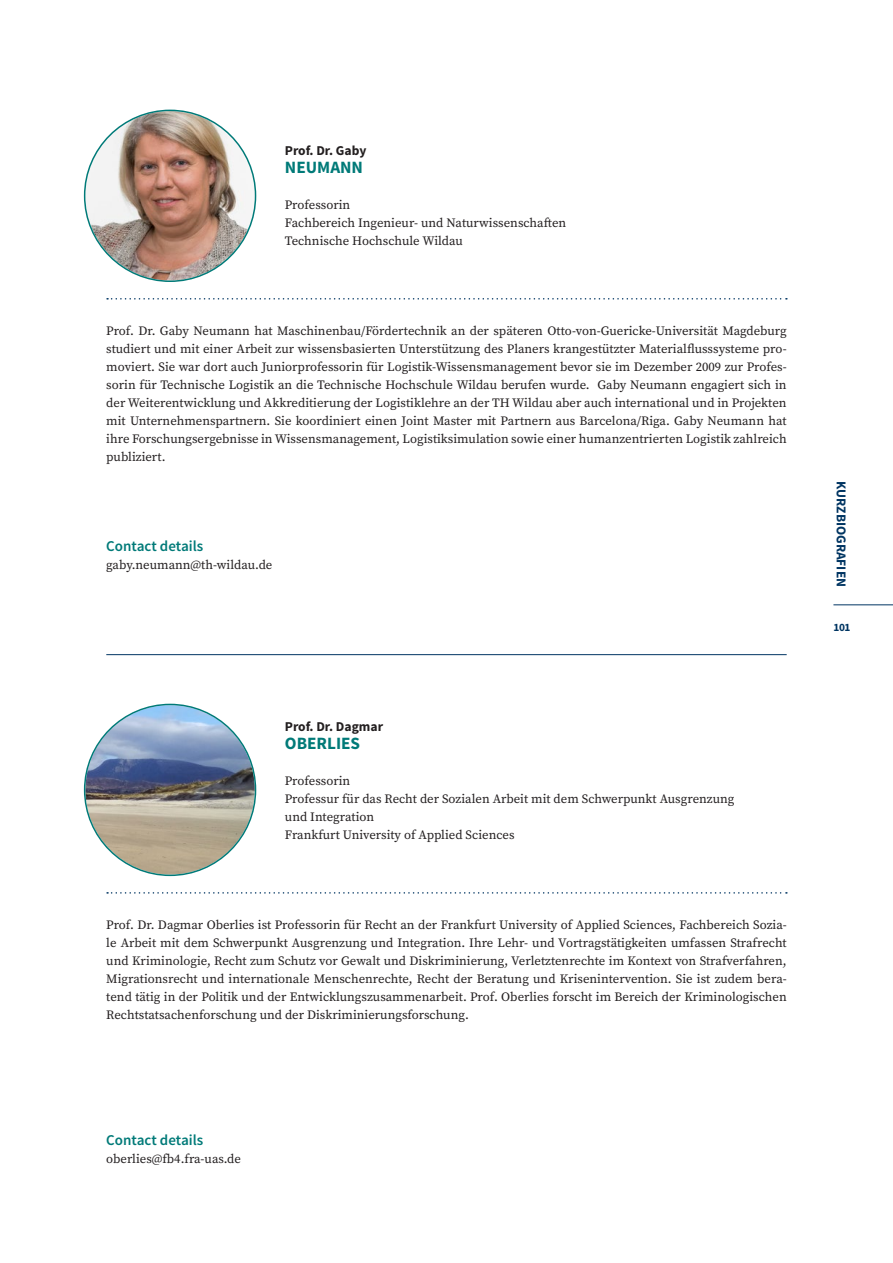
<style>
.page{position:relative;width:893px;height:1263px;background:#fff}
.page>*{position:absolute;margin:0;border:0;box-sizing:border-box;transform-origin:0 0}
.t1{font:700 17.25px "Source Sans Pro";color:#007a78}
.t2{font:600 15px "Source Sans Pro";color:#007a78}
.t3{font:700 13.5px "Source Sans Pro";color:#231f20}
.t4{font:700 13.5px "Source Sans Pro";color:#003562}
.t5{font:12.75px/18px "Source Serif Pro";color:#231f20;text-align:justify}
.t6{font:700 11.25px "Source Sans Pro";color:#003562}
</style>
<div class="page">
<img style="left:85px;top:111px;width:170px;height:169px;border-radius:85px">
<img style="left:85px;top:705px;width:170px;height:169px;border-radius:85px">
<svg style="left:107px;top:298px;width:680px;height:2px"></svg>
<svg style="left:107px;top:892px;width:680px;height:2px"></svg>
<hr style="left:106px;top:654px;width:681px;height:1px;background:#003562">
<hr style="left:833px;top:604px;width:60px;height:1px;background:#003562">
<p class="t3" style="left:285px;top:142px;width:83px">Prof. Dr. Gaby</p>
<h1 class="t1" style="left:285px;top:156px;width:80px">NEUMANN</h1>
<p class="t5" style="left:285px;top:196px;width:283px;text-align:left">Professorin<br>Fachbereich Ingenieur- und Naturwissenschaften<br>Technische Hochschule Wildau</p>
<p class="t5" style="left:106px;top:322px;width:682px">Prof. Dr. Gaby Neumann hat Maschinenbau/Fördertechnik an der späteren Otto-von-Guericke-Universität Magdeburg studiert und mit einer Arbeit zur wissensbasierten Unterstützung des Planers krangestützter Materialflusssysteme pro&shy;moviert. Sie war dort auch Juniorprofessorin für Logistik-Wissensmanagement bevor sie im Dezember 2009 zur Profes&shy;sorin für Technische Logistik an die Technische Hochschule Wildau berufen wurde. Gaby Neumann engagiert sich in der Weiterentwicklung und Akkreditierung der Logistiklehre an der TH Wildau aber auch international und in Projekten mit Unternehmenspartnern. Sie koordiniert einen Joint Master mit Partnern aus Barcelona/Riga. Gaby Neumann hat ihre Forschungsergebnisse in Wissensmanagement, Logistiksimulation sowie einer humanzentrierten Logistik zahlreich publiziert.</p>
<p class="t2" style="left:106px;top:536px;width:99px">Contact details</p>
<p class="t5" style="left:106px;top:556px;width:168px">gaby.neumann@th-wildau.de</p>
<p class="t3" style="left:285px;top:718px;width:100px">Prof. Dr. Dagmar</p>
<h1 class="t1" style="left:285px;top:732px;width:77px">OBERLIES</h1>
<p class="t5" style="left:285px;top:772px;width:451px;text-align:left">Professorin<br>Professur für das Recht der Sozialen Arbeit mit dem Schwerpunkt Ausgrenzung und Integration<br>Frankfurt University of Applied Sciences</p>
<p class="t5" style="left:106px;top:916px;width:682px">Prof. Dr. Dagmar Oberlies ist Professorin für Recht an der Frankfurt University of Applied Sciences, Fachbereich Sozia&shy;le Arbeit mit dem Schwerpunkt Ausgrenzung und Integration. Ihre Lehr- und Vortragstätigkeiten umfassen Strafrecht und Kriminologie, Recht zum Schutz vor Gewalt und Diskriminierung, Verletztenrechte im Kontext von Strafverfahren, Migrationsrecht und internationale Menschenrechte, Recht der Beratung und Krisenintervention. Sie ist zudem bera&shy;tend tätig in der Politik und der Entwicklungszusammenarbeit. Prof. Oberlies forscht im Bereich der Kriminologischen Rechtstatsachenforschung und der Diskriminierungsforschung.</p>
<p class="t2" style="left:106px;top:1130px;width:99px">Contact details</p>
<p class="t5" style="left:106px;top:1150px;width:136px">oberlies@fb4.fra-uas.de</p>
<p class="t4" style="left:850px;top:481px;width:107px;rotate:90deg">KURZBIOGRAFIEN</p>
<p class="t6" style="left:833px;top:620px;width:19px">101</p>
</div>
